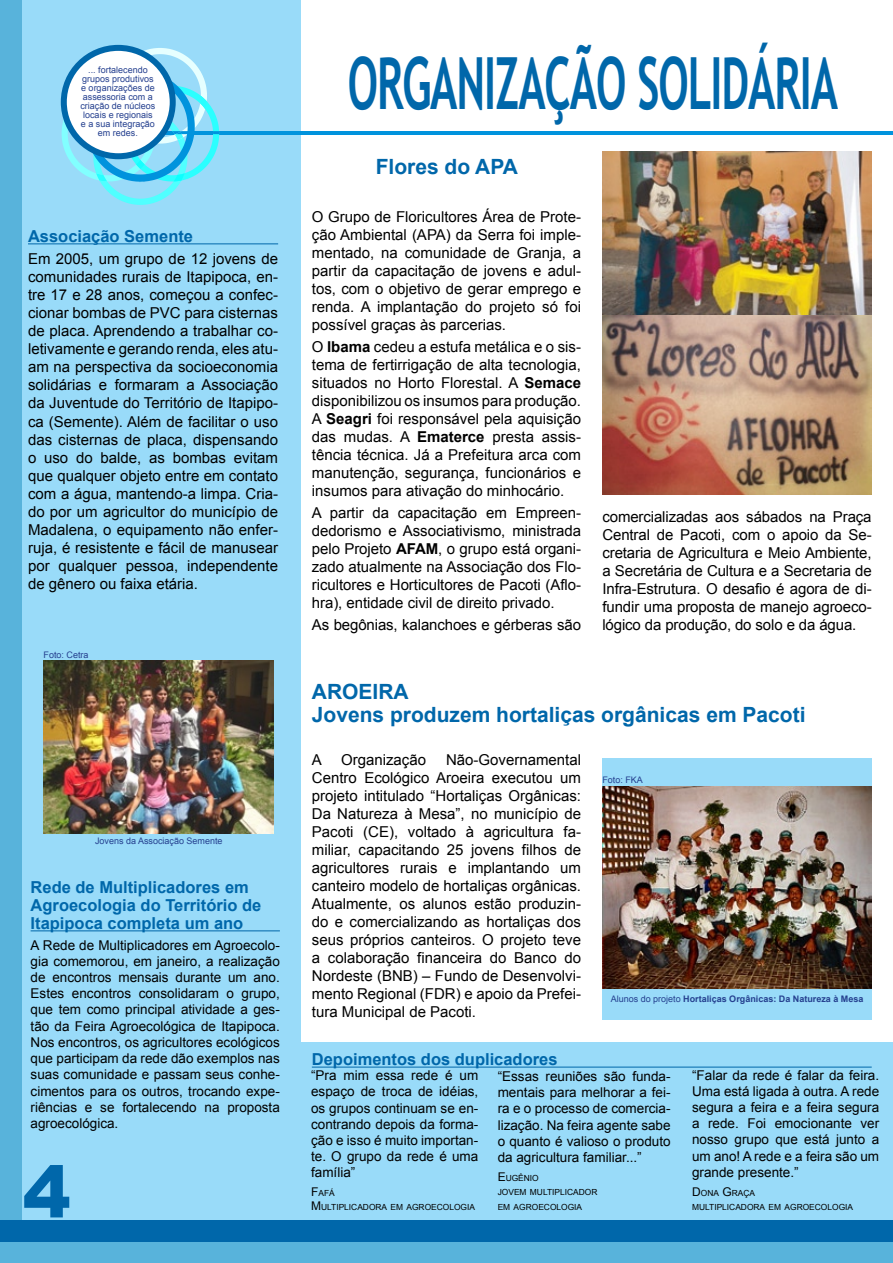
<style>
.page{position:relative;width:893px;height:1263px;background:#99dbf9}
.page>*{position:absolute;margin:0;border:0;box-sizing:border-box;transform-origin:0 0}
.t1{font:700 72px "Trebuchet MS";letter-spacing:-.025em;color:#0067aa;scale:.6 1}
.t2{font:900 72px "Arial";color:#0067aa}
.t3{font:700 21px/22.5px "Arial";color:#0067aa}
.t4{font:700 16.5px/18px "Arial";color:#0067aa}
.t5{font:15px/18px "Arial";color:#000;text-align:justify}
.t6{font:13.5px/16.2px "Arial";color:#000;text-align:justify}
.t7{font:9px/9px "Arial";color:#25408f;text-align:center}
.t8{font:700 9px "Arial";color:#25408f}
.t9{font:8.4px/14.4px "Arial";color:#000}
.s1{font-weight:700}
.s2{font-weight:400}
.s3{font-size:12px}
</style>
<div class="page">
<div style="left:0;top:0;width:21px;height:1263px;background:#58b3db"></div>
<div style="left:0;top:1242px;width:893px;height:21px;background:#58b3db"></div>
<div style="left:0;top:1220px;width:893px;height:22px;background:#0067aa"></div>
<div style="left:302px;top:0;width:591px;height:1042px;background:#fff"></div>
<div style="left:602px;top:758px;width:270px;height:261px;background:#99dbf9"></div>
<hr style="left:152px;top:131px;width:741px;height:3px;background:#0093dd">
<svg style="left:62px;top:48px;width:157px;height:157px"></svg>
<img style="left:602px;top:314px;width:270px;height:181px">
<img style="left:43px;top:660px;width:231px;height:173px">
<img style="left:602px;top:152px;width:270px;height:162px">
<img style="left:602px;top:787px;width:270px;height:202px">
<hr style="left:28px;top:243px;width:250px;height:1px;background:#0067aa">
<hr style="left:31px;top:930px;width:249px;height:1px;background:#0067aa">
<hr style="left:312px;top:1067px;width:560px;height:1px;background:#0067aa">
<div style="left:64px;top:48px;width:109px;height:108px;background:#fff;border-radius:50%"></div>
<div style="left:61px;top:45px;width:115px;height:114px;border:6px solid #0067aa;border-radius:50%"></div>
<p class="t7" style="left:80px;top:65px;width:77px">... fortalecendo grupos produtivos e organizações de assessoria com a criação de núcleos locais e regionais e a sua integração em redes.</p>
<p class="t4" style="left:28px;top:228px;width:167px">Associação Semente</p>
<p class="t5" style="left:28px;top:250px;width:252px">Em 2005, um grupo de 12 jovens de comunidades rurais de Itapipoca, en&shy;tre 17 e 28 anos, começou a confec&shy;cionar bombas de PVC para cisternas de placa. Aprendendo a trabalhar co&shy;letivamente e gerando renda, eles atu&shy;am na perspectiva da socioeconomia solidárias e formaram a Associação da Juventude do Território de Itapipo&shy;ca (Semente). Além de facilitar o uso das cisternas de placa, dispensando o uso do balde, as bombas evitam que qualquer objeto entre em contato com a água, mantendo-a limpa. Cria&shy;do por um agricultor do município de Madalena, o equipamento não enfer&shy;ruja, é resistente e fácil de manusear por qualquer pessoa, independente de gênero ou faixa etária.</p>
<p class="t7" style="left:44px;top:651px;width:47px">Foto: Cetra</p>
<p class="t7" style="left:95px;top:837px;width:129px">Jovens da Associação Semente</p>
<p class="t4" style="left:31px;top:879px;width:232px">Rede de Multiplicadores em<br>Agroecologia do Território de<br>Itapipoca completa um ano</p>
<p class="t6" style="left:31px;top:937px;width:251px">A Rede de Multiplicadores em Agroecolo&shy;gia comemorou, em janeiro, a realização de encontros mensais durante um ano.<br>Estes encontros consolidaram o grupo, que tem como principal atividade a ges&shy;tão da Feira Agroecológica de Itapipoca.<br>Nos encontros, os agricultores ecológicos que participam da rede dão exemplos nas suas comunidade e passam seus conhe&shy;cimentos para os outros, trocando expe&shy;riências e se fortalecendo na proposta agroecológica.</p>
<h1 class="t2" style="left:23px;top:1139px;width:50px">4</h1>
<h1 class="t1" style="left:348px;top:38px;width:819px">ORGANIZAÇÃO SOLIDÁRIA</h1>
<h2 class="t3" style="left:376px;top:157px;width:144px">Flores do APA</h2>
<p class="t5" style="left:312px;top:208px;width:271px">O Grupo de Floricultores Área de Prote&shy;ção Ambiental (APA) da Serra foi imple&shy;mentado, na comunidade de Granja, a partir da capacitação de jovens e adul&shy;tos, com o objetivo de gerar emprego e renda. A implantação do projeto só foi possível graças às parcerias.</p>
<p class="t5" style="left:312px;top:338px;width:271px">O <span class="s1">Ibama</span> cedeu a estufa metálica e o sis&shy;tema de fertirrigação de alta tecnologia, situados no Horto Florestal. A <span class="s1">Semace </span>disponibilizou os insumos para produção.<br>A <span class="s1">Seagri</span> foi responsável pela aquisição das mudas. A <span class="s1">Ematerce</span> presta assis&shy;tência técnica. Já a Prefeitura arca com manutenção, segurança, funcionários e insumos para ativação do minhocário.</p>
<p class="t5" style="left:312px;top:504px;width:271px">A partir da capacitação em Empreen&shy;dedorismo e Associativismo, ministrada pelo Projeto <span class="s1">AFAM</span>, o grupo está organi&shy;zado atualmente na Associação dos Flo&shy;ricultores e Horticultores de Pacoti (Aflo&shy;hra), entidade civil de direito privado.</p>
<p class="t5" style="left:312px;top:616px;width:271px">As begônias, kalanchoes e gérberas são</p>
<p class="t5" style="left:602px;top:508px;width:271px">comercializadas aos sábados na Praça Central de Pacoti, com o apoio da Se&shy;cretaria de Agricultura e Meio Ambiente, a Secretária de Cultura e a Secretaria de Infra-Estrutura. O desafio é agora de di&shy;fundir uma proposta de manejo agroeco&shy;lógico da produção, do solo e da água.</p>
<h2 class="t3" style="left:312px;top:681px;width:495px">AROEIRA<br>Jovens produzem hortaliças orgânicas em Pacoti</h2>
<p class="t5" style="left:312px;top:750px;width:12px">A</p>
<p class="t5" style="left:341px;top:750px;width:87px">Organização</p>
<p class="t5" style="left:312px;top:750px;width:271px;text-indent:134px">Não-Governamental Centro Ecológico Aroeira executou um projeto intitulado “Hortaliças Orgânicas:<br>Da Natureza à Mesa”, no município de Pacoti (CE), voltado à agricultura fa&shy;miliar, capacitando 25 jovens filhos de agricultores rurais e implantando um canteiro modelo de hortaliças orgânicas.<br>Atualmente, os alunos estão produzin&shy;do e comercializando as hortaliças dos seus próprios canteiros. O projeto teve a colaboração financeira do Banco do Nordeste (BNB) – Fundo de Desenvolvi&shy;mento Regional (FDR) e apoio da Prefei&shy;tura Municipal de Pacoti.</p>
<p class="t7" style="left:602px;top:775px;width:42px">Foto: FKA</p>
<p class="t8" style="left:611px;top:993px;width:254px"><span class="s2">Alunos do projeto</span> Hortaliças Orgânicas: Da Natureza à Mesa</p>
<p class="t4" style="left:312px;top:1051px;width:247px">Depoimentos dos duplicadores</p>
<p class="t6" style="left:311px;top:1067px;width:169px">“Pra mim essa rede é um espaço de troca de idéias, os grupos continuam se en&shy;contrando depois da forma&shy;ção e isso é muito importan&shy;te. O grupo da rede é uma família”</p>
<p class="t9" style="left:311px;top:1186px;width:166px"><span class="s3">F</span>AFÁ<br><span class="s3">M</span> ULTIPLICADORA EM AGROECOLOGIA</p>
<p class="t6" style="left:498px;top:1068px;width:174px">“Essas reuniões são funda&shy;mentais para melhorar a fei&shy;ra e o processo de comercia&shy;lização. Na feira agente sabe o quanto é valioso o produto da agricultura familiar...”</p>
<p class="t9" style="left:498px;top:1171px;width:101px"><span class="s3">E</span>UGÊNIO<br>JOVEM MULTIPLICADOR<br>EM AGROECOLOGIA</p>
<p class="t6" style="left:692px;top:1067px;width:189px">“Falar da rede é falar da feira.<br>Uma está ligada à outra. A rede segura a feira e a feira segura a rede. Foi emocionante ver nosso grupo que está junto a um ano! A rede e a feira são um grande presente.”</p>
<p class="t9" style="left:692px;top:1185px;width:163px"><span class="s3">D</span>ONA <span class="s3">G</span> RAÇA<br>MULTIPLICADORA EM AGROECOLOGIA</p>
</div>
